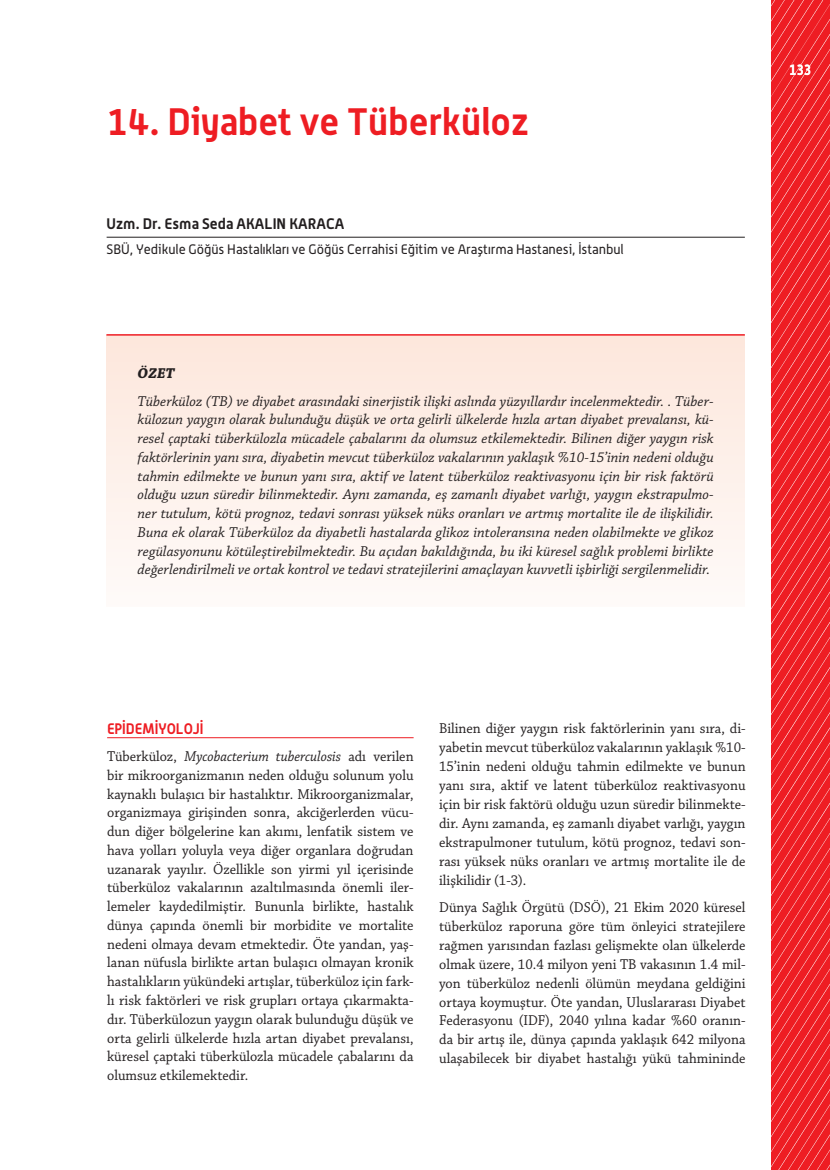
<style>
.page{position:relative;width:830px;height:1170px;background:#fff}
.page>*{position:absolute;margin:0;border:0;box-sizing:border-box;transform-origin:0 0}
.t1{font:700 37.5px "Alwyn OT";color:#ee1d23}
.t2{font:15px/18.8px "Chaparral Pro";color:#231f20;text-align:justify;scale:.95 1}
.t3{font:italic 15px/18.8px "Chaparral Pro";color:#231f20;text-align:justify}
.t4{font:700 15px "Alwyn";color:#231f20}
.t5{font:700 15px "Alwyn OT";color:#ee1d23;scale:.95 1}
.t6{font:italic 700 15px "Chaparral Pro";color:#231f20}
.t7{font:700 15px "Alwyn OT";color:#fff;scale:.85 1}
.t8{font:13.5px "Alwyn";color:#231f20}
.s1{font-style:italic}
</style>
<div class="page">
<svg style="left:771px;top:0;width:58px;height:1169px"></svg>
<div style="left:106px;top:335px;width:638px;height:271px;background:linear-gradient(to right,#fdf1ea,#fdf1ea)"></div>
<hr style="left:107px;top:237px;width:637px;height:1px;background:#231f20">
<hr style="left:106px;top:334px;width:638px;height:1px;background:#ee1d23">
<hr style="left:107px;top:737px;width:306px;height:1px;background:#ee1d23">
<h1 class="t1" style="left:106px;top:99px;width:423px">14. Diyabet ve Tüberküloz</h1>
<p class="t4" style="left:107px;top:214px;width:239px">Uzm. Dr. Esma Seda AKALIN KARACA</p>
<p class="t8" style="left:107px;top:241px;width:518px">SBÜ, Yedikule Göğüs Hastalıkları ve Göğüs Cerrahisi Eğitim ve Araştırma Hastanesi, İstanbul</p>
<p class="t6" style="left:137px;top:364px;width:38px">ÖZET</p>
<p class="t3" style="left:137px;top:392px;width:577px">Tüberküloz (TB) ve diyabet arasındaki sinerjistik ilişki aslında yüzyıllardır incelenmektedir. . Tüber&shy;külozun yaygın olarak bulunduğu düşük ve orta gelirli ülkelerde hızla artan diyabet prevalansı, kü&shy;resel çaptaki tüberkülozla mücadele çabalarını da olumsuz etkilemektedir. Bilinen diğer yaygın risk faktörlerinin yanı sıra, diyabetin mevcut tüberküloz vakalarının yaklaşık %10-15’inin nedeni olduğu tahmin edilmekte ve bunun yanı sıra, aktif ve latent tüberküloz reaktivasyonu için bir risk faktörü olduğu uzun süredir bilinmektedir. Aynı zamanda, eş zamanlı diyabet varlığı, yaygın ekstrapulmo&shy;ner tutulum, kötü prognoz, tedavi sonrası yüksek nüks oranları ve artmış mortalite ile de ilişkilidir.<br>Buna ek olarak Tüberküloz da diyabetli hastalarda glikoz intoleransına neden olabilmekte ve glikoz regülasyonunu kötüleştirebilmektedir. Bu açıdan bakıldığında, bu iki küresel sağlık problemi birlikte değerlendirilmeli ve ortak kontrol ve tedavi stratejilerini amaçlayan kuvvetli işbirliği sergilenmelidir.</p>
<p class="t7" style="left:788px;top:61px;width:28px">133</p>
<p class="t5" style="left:107px;top:719px;width:103px">EPİDEMİYOLOJİ</p>
<p class="t2" style="left:107px;top:747px;width:324px">Tüberküloz, <span class="s1">Mycobacterium tuberculosis</span> adı verilen bir mikroorganizmanın neden olduğu solunum yolu kaynaklı bulaşıcı bir hastalıktır. Mikroorganizmalar, organizmaya girişinden sonra, akciğerlerden vücu&shy;dun diğer bölgelerine kan akımı, lenfatik sistem ve hava yolları yoluyla veya diğer organlara doğrudan uzanarak yayılır. Özellikle son yirmi yıl içerisinde tüberküloz vakalarının azaltılmasında önemli iler&shy;lemeler kaydedilmiştir. Bununla birlikte, hastalık dünya çapında önemli bir morbidite ve mortalite nedeni olmaya devam etmektedir. Öte yandan, yaş&shy;lanan nüfusla birlikte artan bulaşıcı olmayan kronik hastalıkların yükündeki artışlar, tüberküloz için fark&shy;lı risk faktörleri ve risk grupları ortaya çıkarmakta&shy;dır. Tüberkülozun yaygın olarak bulunduğu düşük ve orta gelirli ülkelerde hızla artan diyabet prevalansı, küresel çaptaki tüberkülozla mücadele çabalarını da olumsuz etkilemektedir.</p>
<p class="t2" style="left:439px;top:719px;width:324px">Bilinen diğer yaygın risk faktörlerinin yanı sıra, di&shy;yabetin mevcut tüberküloz vakalarının yaklaşık %10- 15’inin nedeni olduğu tahmin edilmekte ve bunun yanı sıra, aktif ve latent tüberküloz reaktivasyonu için bir risk faktörü olduğu uzun süredir bilinmekte&shy;dir. Aynı zamanda, eş zamanlı diyabet varlığı, yaygın ekstrapulmoner tutulum, kötü prognoz, tedavi son&shy;rası yüksek nüks oranları ve artmış mortalite ile de ilişkilidir (1-3).</p>
<p class="t2" style="left:439px;top:898px;width:324px">Dünya Sağlık Örgütü (DSÖ), 21 Ekim 2020 küresel tüberküloz raporuna göre tüm önleyici stratejilere rağmen yarısından fazlası gelişmekte olan ülkelerde olmak üzere, 10.4 milyon yeni TB vakasının 1.4 mil&shy;yon tüberküloz nedenli ölümün meydana geldiğini ortaya koymuştur. Öte yandan, Uluslararası Diyabet Federasyonu (IDF), 2040 yılına kadar %60 oranın&shy;da bir artış ile, dünya çapında yaklaşık 642 milyona ulaşabilecek bir diyabet hastalığı yükü tahmininde</p>
</div>
